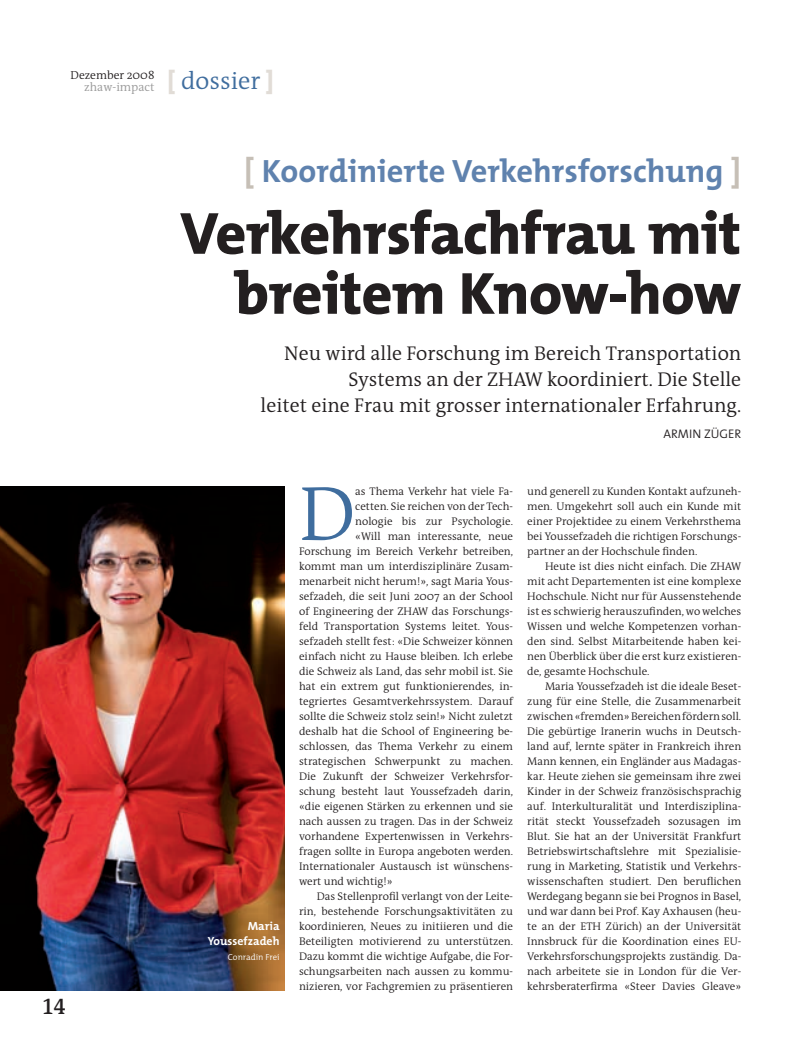
<style>
.page{position:relative;width:798px;height:1063px;background:#fff}
.page>*{position:absolute;margin:0;border:0;box-sizing:border-box;transform-origin:0 0}
.t1{font:300 77.75px "The Antiqua B4";color:#3f6d9e}
.t2{font:800 60px/60px "The Mix";letter-spacing:-.015em;color:#231f20;text-align:right}
.t3{font:700 32.38px "The Mix";color:#5f82ae}
.t4{font:300 24.75px "The Antiqua B4";color:#3f6d9e}
.t5{font:22.5px "The Antiqua B6 c Semi Bold Caps";color:#231f20}
.t6{font:300 20px/26.2px "The Antiqua B4";color:#231f20;text-align:right}
.t7{font:300 12.5px "The Mix";color:#231f20}
.t8{font:300 12.12px "The Antiqua B4";color:#999}
.t9{font:700 11.88px/15px "The Mix";color:#fff;text-align:right}
.t10{font:300 11.62px "The Antiqua B4";color:#231f20}
.t11{font:300 11.12px "The Antiqua B4";color:#231f20}
.t12{font:300 8.75px "The Mix";color:#fff}
.s1{font-family:"The Mix";font-weight:800;color:#e1dcd6}
.s2{color:#c6bfb6}
</style>
<div class="page">
<img style="left:0;top:486px;width:285px;height:504px">
<p class="t10" style="left:71px;top:71px;width:85px">Dezember 2008</p>
<p class="t8" style="left:84px;top:83px;width:72px">zhaw-impact</p>
<p class="t4" style="left:167px;top:72px;width:108px"><span class="s1">[</span> dossier <span class="s1">]</span></p>
<p class="t5" style="left:42px;top:993px;width:25px">14</p>
<p class="t3" style="left:244px;top:151px;width:498px"><span class="s2">[</span> Koordinierte Verkehrsforschung <span class="s2">]</span></p>
<p class="t2" style="left:180px;top:211px;width:562px">Verkehrsfachfrau mit breitem Know-how</p>
<p class="t6" style="left:260px;top:342px;width:482px">Neu wird alle Forschung im Bereich Transportation<br>Systems an der ZHAW koordiniert. Die Stelle<br>leitet eine Frau mit grosser internationaler Erfahrung.</p>
<p class="t7" style="left:663px;top:427px;width:79px">ARMIN ZÜGER</p>
<p class="t9" style="left:208px;top:918px;width:73px">Maria<br>Youssefzadeh</p>
<p class="t12" style="left:228px;top:952px;width:53px">Conradin Frei</p>
<p class="t1" style="left:299px;top:487px;width:58px">D</p>
<p class="t11" style="left:355px;top:487px;width:159px">as Thema Verkehr hat viele Fa-</p>
<p class="t11" style="left:355px;top:502px;width:159px">cetten. Sie reichen von der Tech-</p>
<p class="t11" style="left:355px;top:517px;width:159px">nologie bis zur Psychologie.</p>
<p class="t11" style="left:355px;top:532px;width:159px">«Will man interessante, neue</p>
<p class="t11" style="left:299px;top:547px;width:215px">Forschung im Bereich Verkehr betreiben,</p>
<p class="t11" style="left:299px;top:562px;width:215px">kommt man um interdisziplinäre Zusam-</p>
<p class="t11" style="left:299px;top:577px;width:215px">menarbeit nicht herum!», sagt Maria Yous-</p>
<p class="t11" style="left:299px;top:592px;width:215px">sefzadeh, die seit Juni 2007 an der School</p>
<p class="t11" style="left:299px;top:607px;width:215px">of Engineering der ZHAW das Forschungs-</p>
<p class="t11" style="left:299px;top:622px;width:215px">feld Transportation Systems leitet. Yous-</p>
<p class="t11" style="left:299px;top:637px;width:215px">sefzadeh stellt fest: «Die Schweizer können</p>
<p class="t11" style="left:299px;top:652px;width:215px">einfach nicht zu Hause bleiben. Ich erlebe</p>
<p class="t11" style="left:299px;top:667px;width:215px">die Schweiz als Land, das sehr mobil ist. Sie</p>
<p class="t11" style="left:299px;top:682px;width:215px">hat ein extrem gut funktionierendes, in-</p>
<p class="t11" style="left:299px;top:697px;width:215px">tegriertes Gesamtverkehrssystem. Darauf</p>
<p class="t11" style="left:299px;top:712px;width:215px">sollte die Schweiz stolz sein!» Nicht zuletzt</p>
<p class="t11" style="left:299px;top:727px;width:215px">deshalb hat die School of Engineering be-</p>
<p class="t11" style="left:299px;top:742px;width:215px">schlossen, das Thema Verkehr zu einem</p>
<p class="t11" style="left:299px;top:757px;width:215px">strategischen Schwerpunkt zu machen.</p>
<p class="t11" style="left:299px;top:772px;width:215px">Die Zukunft der Schweizer Verkehrsfor-</p>
<p class="t11" style="left:299px;top:787px;width:215px">schung besteht laut Youssefzadeh darin,</p>
<p class="t11" style="left:299px;top:802px;width:215px">«die eigenen Stärken zu erkennen und sie</p>
<p class="t11" style="left:299px;top:817px;width:215px">nach aussen zu tragen. Das in der Schweiz</p>
<p class="t11" style="left:299px;top:832px;width:215px">vorhandene Expertenwissen in Verkehrs-</p>
<p class="t11" style="left:299px;top:847px;width:215px">fragen sollte in Europa angeboten werden.</p>
<p class="t11" style="left:299px;top:862px;width:215px">Internationaler Austausch ist wünschens-</p>
<p class="t11" style="left:299px;top:877px;width:95px">wert und wichtig!»</p>
<p class="t11" style="left:317px;top:892px;width:198px">Das Stellenprofil verlangt von der Leite-</p>
<p class="t11" style="left:299px;top:907px;width:215px">rin, bestehende Forschungsaktivitäten zu</p>
<p class="t11" style="left:299px;top:922px;width:215px">koordinieren, Neues zu initiieren und die</p>
<p class="t11" style="left:299px;top:937px;width:215px">Beteiligten motivierend zu unterstützen.</p>
<p class="t11" style="left:299px;top:952px;width:215px">Dazu kommt die wichtige Aufgabe, die For-</p>
<p class="t11" style="left:299px;top:967px;width:215px">schungsarbeiten nach aussen zu kommu-</p>
<p class="t11" style="left:299px;top:982px;width:215px">nizieren, vor Fachgremien zu präsentieren</p>
<p class="t11" style="left:527px;top:487px;width:215px">und generell zu Kunden Kontakt aufzuneh-</p>
<p class="t11" style="left:527px;top:502px;width:215px">men. Umgekehrt soll auch ein Kunde mit</p>
<p class="t11" style="left:527px;top:517px;width:215px">einer Projektidee zu einem Verkehrsthema</p>
<p class="t11" style="left:527px;top:532px;width:215px">bei Youssefzadeh die richtigen Forschungs-</p>
<p class="t11" style="left:527px;top:547px;width:171px">partner an der Hochschule finden.</p>
<p class="t11" style="left:544px;top:562px;width:198px">Heute ist dies nicht einfach. Die ZHAW</p>
<p class="t11" style="left:527px;top:577px;width:215px">mit acht Departementen ist eine komplexe</p>
<p class="t11" style="left:527px;top:592px;width:215px">Hochschule. Nicht nur für Aussenstehende</p>
<p class="t11" style="left:527px;top:607px;width:215px">ist es schwierig herauszufinden, wo welches</p>
<p class="t11" style="left:527px;top:622px;width:215px">Wissen und welche Kompetenzen vorhan-</p>
<p class="t11" style="left:527px;top:637px;width:215px">den sind. Selbst Mitarbeitende haben kei-</p>
<p class="t11" style="left:527px;top:652px;width:215px">nen Überblick über die erst kurz existieren-</p>
<p class="t11" style="left:527px;top:667px;width:124px">de, gesamte Hochschule.</p>
<p class="t11" style="left:544px;top:682px;width:198px">Maria Youssefzadeh ist die ideale Beset-</p>
<p class="t11" style="left:527px;top:697px;width:215px">zung für eine Stelle, die Zusammenarbeit</p>
<p class="t11" style="left:527px;top:712px;width:215px">zwischen «fremden» Bereichen fördern soll.</p>
<p class="t11" style="left:527px;top:727px;width:215px">Die gebürtige Iranerin wuchs in Deutsch-</p>
<p class="t11" style="left:527px;top:742px;width:215px">land auf, lernte später in Frankreich ihren</p>
<p class="t11" style="left:527px;top:757px;width:215px">Mann kennen, ein Engländer aus Madagas-</p>
<p class="t11" style="left:527px;top:772px;width:215px">kar. Heute ziehen sie gemeinsam ihre zwei</p>
<p class="t11" style="left:527px;top:787px;width:215px">Kinder in der Schweiz französischsprachig</p>
<p class="t11" style="left:527px;top:802px;width:215px">auf. Interkulturalität und Interdisziplina-</p>
<p class="t11" style="left:527px;top:817px;width:215px">rität steckt Youssefzadeh sozusagen im</p>
<p class="t11" style="left:527px;top:832px;width:215px">Blut. Sie hat an der Universität Frankfurt</p>
<p class="t11" style="left:527px;top:847px;width:215px">Betriebswirtschaftslehre mit Spezialisie-</p>
<p class="t11" style="left:527px;top:862px;width:215px">rung in Marketing, Statistik und Verkehrs-</p>
<p class="t11" style="left:527px;top:877px;width:215px">wissenschaften studiert. Den beruflichen</p>
<p class="t11" style="left:527px;top:892px;width:215px">Werdegang begann sie bei Prognos in Basel,</p>
<p class="t11" style="left:527px;top:907px;width:215px">und war dann bei Prof. Kay Axhausen (heu-</p>
<p class="t11" style="left:527px;top:922px;width:215px">te an der ETH Zürich) an der Universität</p>
<p class="t11" style="left:527px;top:937px;width:215px">Innsbruck für die Koordination eines EU-</p>
<p class="t11" style="left:527px;top:952px;width:215px">Verkehrsforschungsprojekts zuständig. Da-</p>
<p class="t11" style="left:527px;top:967px;width:215px">nach arbeitete sie in London für die Ver-</p>
<p class="t11" style="left:527px;top:982px;width:215px">kehrsberaterfirma «Steer Davies Gleave»</p>
</div>
